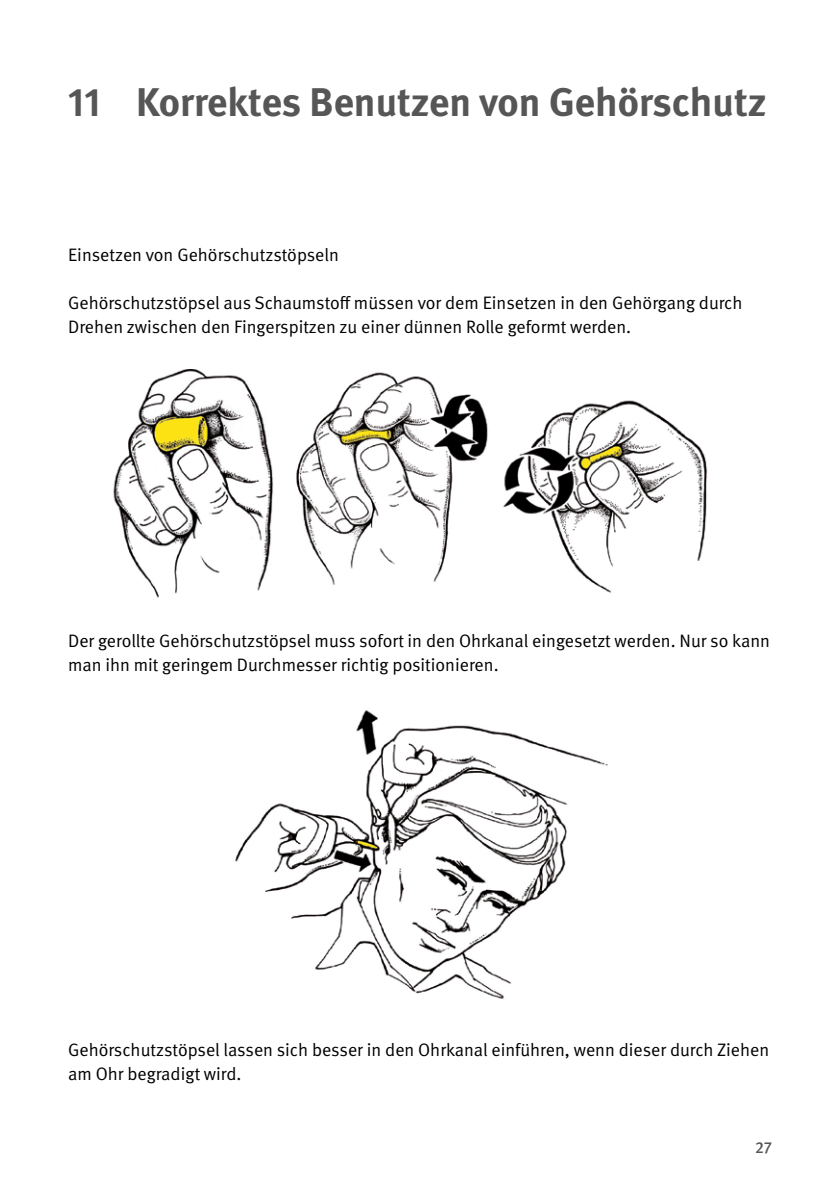
<style>
.page{position:relative;width:840px;height:1191px;background:#fff}
.page>*{position:absolute;margin:0;border:0;box-sizing:border-box;transform-origin:0 0}
.t1{font:700 40px "DGUV Meta";color:#565656}
.t2{font:18px/24.2px "DGUV Meta";color:#000}
.t3{font:500 16px "DGUV Meta";color:#565656}
</style>
<div class="page">
<img style="left:113px;top:369px;width:595px;height:229px">
<img style="left:235px;top:710px;width:373px;height:289px">
<h1 class="t1" style="left:68px;top:79px;width:699px">11 Korrektes Benutzen von Gehörschutz</h1>
<p class="t2" style="left:68px;top:243px;width:272px">Einsetzen von Gehörschutzstöpseln</p>
<p class="t2" style="left:68px;top:291px;width:675px">Gehörschutzstöpsel aus Schaumstoff müssen vor dem Einsetzen in den Gehörgang durch<br>Drehen zwischen den Fingerspitzen zu einer dünnen Rolle geformt werden.</p>
<p class="t2" style="left:68px;top:628px;width:703px">Der gerollte Gehörschutzstöpsel muss sofort in den Ohrkanal eingesetzt werden. Nur so kann man ihn mit geringem Durchmesser richtig positionieren.</p>
<p class="t2" style="left:68px;top:1038px;width:702px">Gehörschutzstöpsel lassen sich besser in den Ohrkanal einführen, wenn dieser durch Ziehen am Ohr begradigt wird.</p>
<p class="t3" style="left:754px;top:1137px;width:18px">27</p>
</div>
